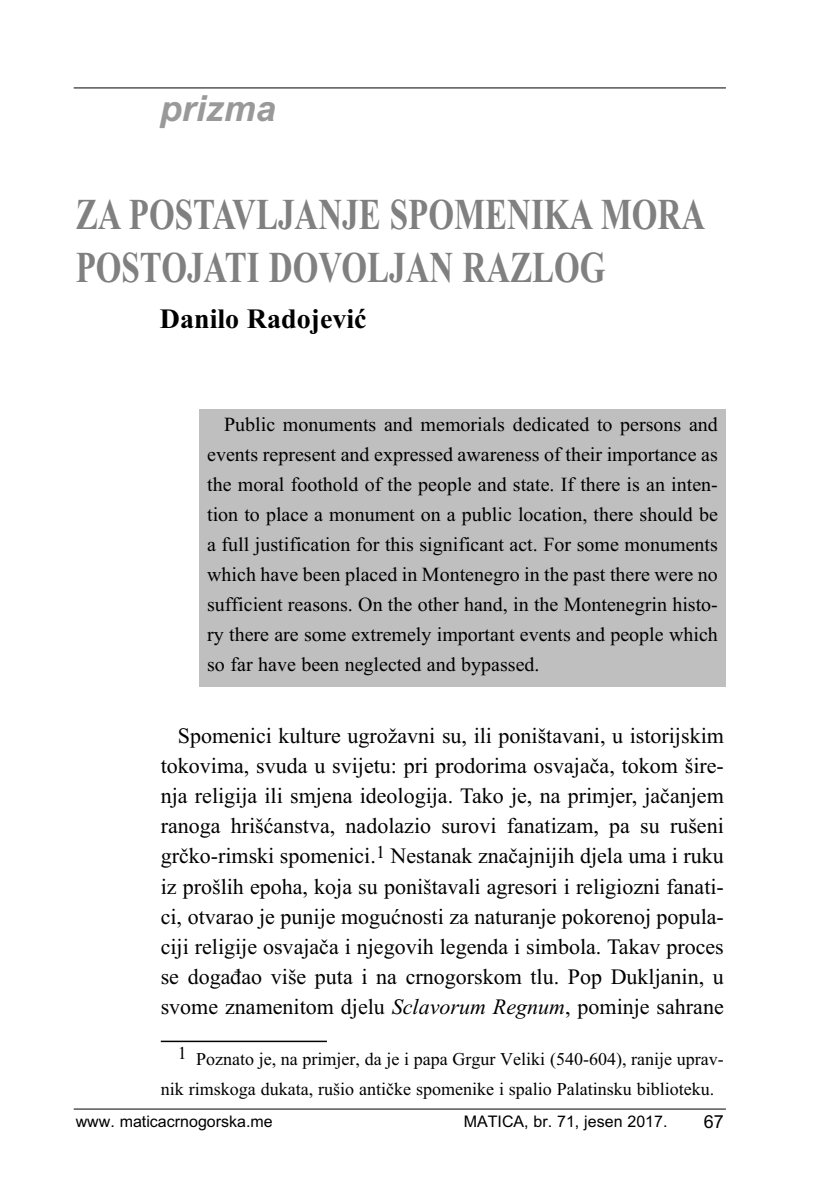
<style>
.page{position:relative;width:828px;height:1197px;background:#fff}
.page>*{position:absolute;margin:0;border:0;box-sizing:border-box;transform-origin:0 0}
.t1{font:700 44px/52.8px "Times New Roman";color:#808080;scale:.75 1}
.t2{font:italic 700 36px "Arial";color:#999}
.t3{font:700 28px "Times New Roman";color:#000}
.t4{font:22px/30px "Times New Roman";color:#000;text-align:justify}
.t5{font:20px/30px "Times New Roman";color:#000;text-align:justify}
.t6{font:18px/30px "Times New Roman";color:#000}
.t7{font:18px "Arial";color:#000}
.t8{font:16px "Arial";color:#000}
.s1{font-style:italic}
</style>
<div class="page">
<hr style="left:74px;top:1108px;width:652px;height:1px;background:#000">
<hr style="left:74px;top:87px;width:652px;height:1px;background:#000">
<hr style="left:161px;top:1040px;width:166px;height:1px;background:#000">
<div style="left:199px;top:409px;width:527px;height:278px;background:#bfbfbf"></div>
<h2 class="t2" style="left:160px;top:87px;width:118px">prizma</h2>
<h1 class="t1" style="left:76px;top:188px;width:840px">ZA POSTAVLJANJE SPOMENIKA MORA<br>POSTOJATI DOVOLJAN RAZLOG</h1>
<p class="t3" style="left:160px;top:302px;width:208px">Danilo Radojević</p>
<p class="t5" style="left:207px;top:409px;width:512px;text-indent:17px">Public monuments and memorials dedicated to persons and events represent and expressed awareness of their importance as the moral foothold of the people and state. If there is an inten&shy;tion to place a monument on a public location, there should be a full justification for this significant act. For some monuments which have been placed in Montenegro in the past there were no sufficient reasons. On the other hand, in the Montenegrin histo&shy;ry there are some extremely important events and people which so far have been neglected and bypassed.</p>
<p class="t4" style="left:161px;top:720px;width:564px;text-indent:17px">Spomenici kulture ugrožavni su, ili poništavani, u istorijskim tokovima, svuda u svijetu: pri prodorima osvajača, tokom šire&shy;nja religija ili smjena ideologija. Tako je, na primjer, jačanjem ranoga hrišćanstva, nadolazio surovi fanatizam, pa su rušeni grčko-rimski spomenici.<sup>1</sup> Nestanak značajnijih djela uma i ruku iz prošlih epoha, koja su poništavali agresori i religiozni fanati&shy;ci, otvarao je punije mogućnosti za naturanje pokorenoj popula&shy;ciji religije osvajača i njegovih legenda i simbola. Takav proces se događao više puta i na crnogorskom tlu. Pop Dukljanin, u svome znamenitom djelu <span class="s1">Sclavorum Regnum</span>, pominje sahrane</p>
<p class="t6" style="left:161px;top:1043px;width:564px;text-indent:17px">1 Poznato je, na primjer, da je i papa Grgur Veliki (540-604), ranije uprav&shy;nik rimskoga dukata, rušio antičke spomenike i spalio Palatinsku biblioteku.</p>
<p class="t8" style="left:76px;top:1112px;width:198px">www. maticacrnogorska.me</p>
<p class="t8" style="left:464px;top:1112px;width:205px">MATICA, br. 71, jesen 2017.</p>
<p class="t7" style="left:704px;top:1110px;width:22px">67</p>
</div>
